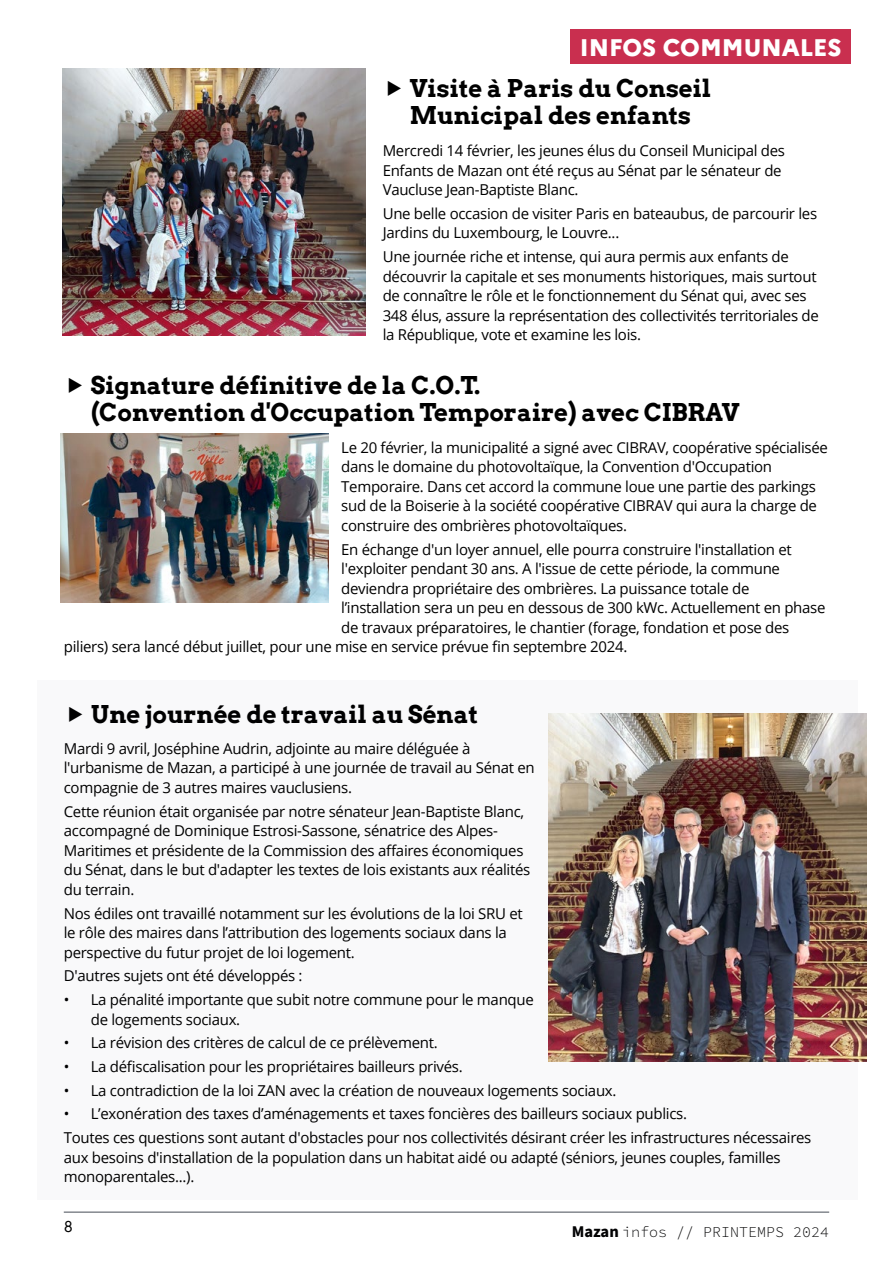
<style>
.page{position:relative;width:893px;height:1263px;background:#fff}
.page>*{position:absolute;margin:0;border:0;box-sizing:border-box;transform-origin:0 0}
.t1{font:700 24px/27px "Arvo";color:#000}
.t2{font:800 24px "Marianne";color:#fff}
.t3{font:15px/19.5px "Open Sans";letter-spacing:-.02em;color:#000}
.t4{font:15px "Source Code Variable";color:#020203}
.t5{font:15px "Arvo";color:#000}
.s1{font-family:"Source Sans Pro";font-weight:700;font-size:16.5px}
</style>
<div class="page">
<hr style="left:64px;top:1211px;width:765px;height:2px;background:#83878e">
<div style="left:37px;top:680px;width:821px;height:520px;background:#f9f9fa"></div>
<div style="left:570px;top:30px;width:281px;height:34px;background:#c92f4f"></div>
<img style="left:62px;top:68px;width:304px;height:268px">
<img style="left:61px;top:434px;width:267px;height:168px">
<img style="left:549px;top:713px;width:318px;height:348px">
<h1 class="t2" style="left:580px;top:29px;width:263px">INFOS COMMUNALES</h1>
<h1 class="t1" style="left:410px;top:75px;width:303px">Visite à Paris du Conseil<br>Municipal des enfants</h1>
<p class="t3" style="left:383px;top:141px;width:404px">Mercredi 14 février, les jeunes élus du Conseil Municipal des<br>Enfants de Mazan ont été reçus au Sénat par le sénateur de<br>Vaucluse Jean-Baptiste Blanc.</p>
<p class="t3" style="left:383px;top:203px;width:436px">Une belle occasion de visiter Paris en bateaubus, de parcourir les<br>Jardins du Luxembourg, le Louvre...</p>
<p class="t3" style="left:383px;top:247px;width:438px">Une journée riche et intense, qui aura permis aux enfants de découvrir la capitale et ses monuments historiques, mais surtout de connaître le rôle et le fonctionnement du Sénat qui, avec ses 348 élus, assure la représentation des collectivités territoriales de la République, vote et examine les lois.</p>
<h1 class="t1" style="left:91px;top:371px;width:650px">Signature définitive de la C.O.T.<br>(Convention d'Occupation Temporaire) avec CIBRAV</h1>
<p class="t3" style="left:341px;top:437px;width:488px">Le 20 février, la municipalité a signé avec CIBRAV, coopérative spécialisée dans le domaine du photovoltaïque, la Convention d'Occupation Temporaire. Dans cet accord la commune loue une partie des parkings sud de la Boiserie à la société coopérative CIBRAV qui aura la charge de construire des ombrières photovoltaïques.</p>
<p class="t3" style="left:341px;top:539px;width:452px">En échange d'un loyer annuel, elle pourra construire l'installation et</p>
<p class="t3" style="left:341px;top:558px;width:440px">l'exploiter pendant 30 ans. A l'issue de cette période, la commune</p>
<p class="t3" style="left:341px;top:578px;width:410px">deviendra propriétaire des ombrières. La puissance totale de</p>
<p class="t3" style="left:341px;top:597px;width:486px">l’installation sera un peu en dessous de 300 kWc. Actuellement en phase</p>
<p class="t3" style="left:341px;top:617px;width:450px">de travaux préparatoires, le chantier (forage, fondation et pose des</p>
<p class="t3" style="left:64px;top:636px;width:565px">piliers) sera lancé début juillet, pour une mise en service prévue fin septembre 2024.</p>
<h1 class="t1" style="left:91px;top:701px;width:388px">Une journée de travail au Sénat</h1>
<p class="t3" style="left:64px;top:738px;width:472px">Mardi 9 avril, Joséphine Audrin, adjointe au maire déléguée à l'urbanisme de Mazan, a participé à une journée de travail au Sénat en compagnie de 3 autres maires vauclusiens.</p>
<p class="t3" style="left:64px;top:801px;width:468px">Cette réunion était organisée par notre sénateur Jean-Baptiste Blanc, accompagné de Dominique Estrosi-Sassone, sénatrice des Alpes-Maritimes et présidente de la Commission des affaires économiques du Sénat, dans le but d'adapter les textes de lois existants aux réalités du terrain.</p>
<p class="t3" style="left:64px;top:903px;width:460px">Nos édiles ont travaillé notamment sur les évolutions de la loi SRU et le rôle des maires dans l’attribution des logements sociaux dans la perspective du futur projet de loi logement.</p>
<p class="t3" style="left:64px;top:966px;width:240px">D'autres sujets ont été développés :</p>
<p class="t3" style="left:91px;top:989px;width:444px;text-indent:-27px">• La pénalité importante que subit notre commune pour le manque de logements sociaux.</p>
<p class="t3" style="left:64px;top:1033px;width:375px">• La révision des critères de calcul de ce prélèvement.</p>
<p class="t3" style="left:64px;top:1056px;width:400px">• La défiscalisation pour les propriétaires bailleurs privés.</p>
<p class="t3" style="left:64px;top:1080px;width:554px">• La contradiction de la loi ZAN avec la création de nouveaux logements sociaux.</p>
<p class="t3" style="left:64px;top:1102px;width:749px;line-height:23.7px">• L’exonération des taxes d’aménagements et taxes foncières des bailleurs sociaux publics.<br>Toutes ces questions sont autant d'obstacles pour nos collectivités désirant créer les infrastructures nécessaires</p>
<p class="t3" style="left:64px;top:1147px;width:718px">aux besoins d'installation de la population dans un habitat aidé ou adapté (séniors, jeunes couples, familles monoparentales...).</p>
<p class="t5" style="left:64px;top:1217px;width:11px">8</p>
<p class="t4" style="left:572px;top:1221px;width:259px"><span class="s1">Mazan</span> infos // PRINTEMPS 2024</p>
</div>
